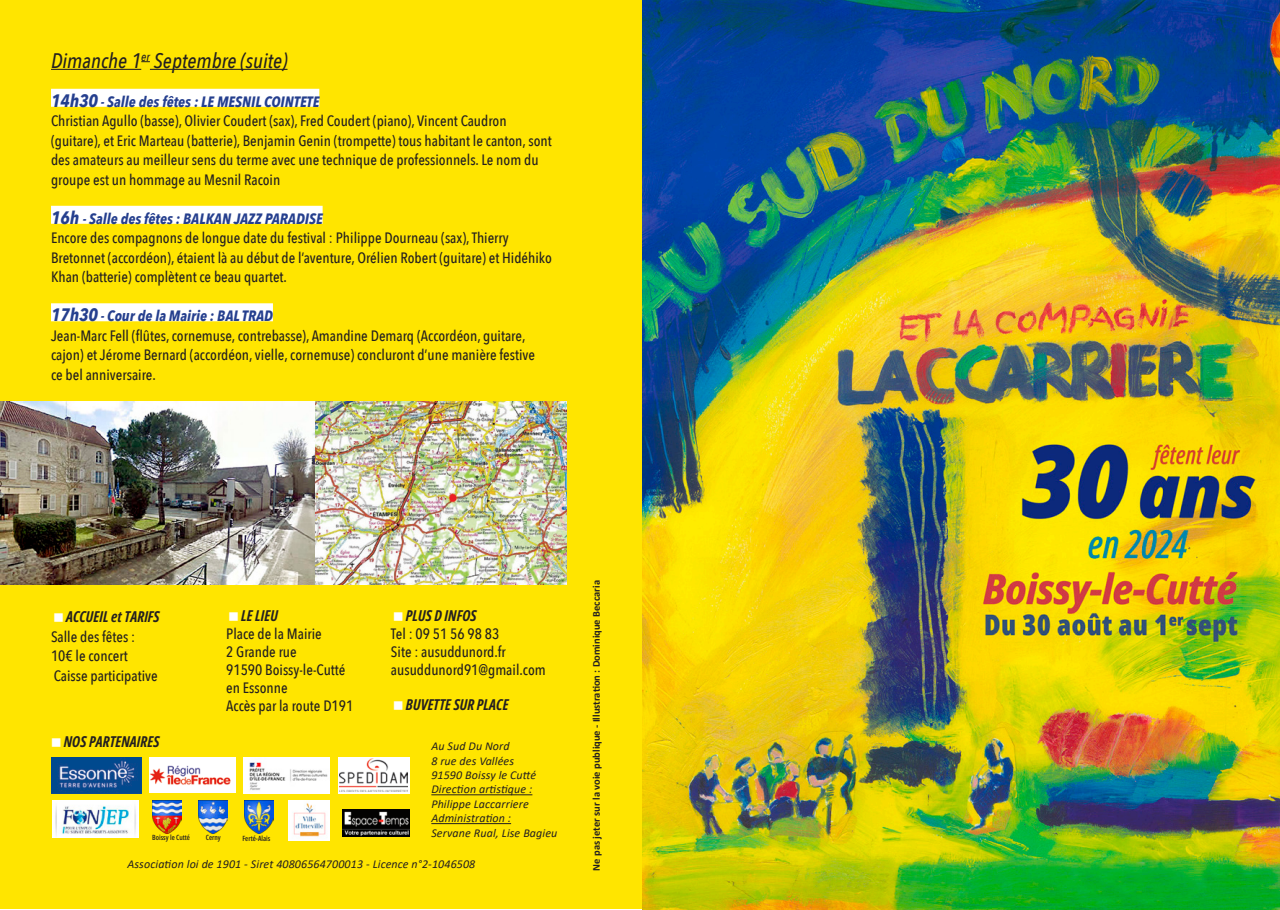
<style>
.page{position:relative;width:1280px;height:910px;background:#fff}
.page>*{position:absolute;margin:0;border:0;box-sizing:border-box;transform-origin:0 0}
.t1{font:italic 500 21px "Avenir Next Condensed";color:#231f20}
.t2{font:500 15px/19.5px "Avenir Next Condensed";color:#231f20}
.t3{font:italic 700 15px "Open Sans Condensed";color:#231f20}
.t4{font:italic 12px/14.5px "Calibri";letter-spacing:.01em;color:#231f20}
.t5{font:700 10.5px "Calibri";color:#231f20}
.t6{font:600 7.2px "Open Sans Condensed";color:#231f20}
.s1{font-weight:700;font-style:italic;font-size:18px;color:#253f8e}
.s2{font-weight:700;font-style:italic;color:#253f8e}
</style>
<div class="page">
<div style="left:0;top:0;width:642px;height:909px;background:#ffe500"></div>
<img style="left:642px;top:0;width:638px;height:910px">
<hr style="left:431px;top:794px;width:101px;height:1px;background:#231f20">
<hr style="left:431px;top:823px;width:80px;height:1px;background:#231f20">
<img style="left:51px;top:758px;width:91px;height:35px">
<img style="left:52px;top:801px;width:87px;height:37px">
<img style="left:288px;top:801px;width:42px;height:39px">
<img style="left:149px;top:758px;width:87px;height:35px">
<svg style="left:338px;top:757px;width:71px;height:36px"></svg>
<img style="left:339px;top:758px;width:68px;height:33px">
<img style="left:243px;top:758px;width:87px;height:35px">
<img style="left:343px;top:810px;width:66px;height:27px">
<img style="left:198px;top:801px;width:30px;height:32px">
<img style="left:152px;top:801px;width:30px;height:32px">
<img style="left:244px;top:801px;width:30px;height:32px">
<hr style="left:51px;top:69px;width:90px;height:1px;background:#231f20">
<hr style="left:150px;top:69px;width:137px;height:1px;background:#231f20">
<div style="left:51px;top:89px;width:268px;height:18px;background:#fff"></div>
<div style="left:51px;top:206px;width:272px;height:18px;background:#fff"></div>
<div style="left:51px;top:303px;width:222px;height:18px;background:#fff"></div>
<img style="left:0;top:402px;width:566px;height:183px">
<h1 class="t1" style="left:51px;top:48px;width:238px">Dimanche 1<sup>er</sup> Septembre (suite)</h1>
<p class="t2" style="left:51px;top:92px;width:502px"><span class="s1">14H30</span> <span class="s2">- SALLE DES FÊTES : LE MESNIL COINTETE<br></span>Christian Agullo (basse), Olivier Coudert (sax), Fred Coudert (piano), Vincent Caudron (guitare), et Eric Marteau (batterie), Benjamin Genin (trompette) tous habitant le canton, sont des amateurs au meilleur sens du terme avec une technique de professionnels. Le nom du groupe est un hommage au Mesnil Racoin</p>
<p class="t2" style="left:51px;top:209px;width:502px"><span class="s1">16H</span> <span class="s2">- SALLE DES FÊTES : BALKAN JAZZ PARADISE<br></span>Encore des compagnons de longue date du festival : Philippe Dourneau (sax), Thierry Bretonnet (accordéon), étaient là au début de l’aventure, Orélien Robert (guitare) et Hidéhiko Khan (batterie) complètent ce beau quartet.</p>
<p class="t2" style="left:51px;top:306px;width:486px"><span class="s1">17H30</span> <span class="s2">- COUR DE LA MAIRIE : BAL TRAD<br></span>Jean-Marc Fell (flûtes, cornemuse, contrebasse), Amandine Demarq (Accordéon, guitare, cajon) et Jérome Bernard (accordéon, vielle, cornemuse) concluront d’une manière festive ce bel anniversaire.</p>
<p class="t3" style="left:66px;top:606px;width:95px">ACCUEIL ET TARIFS</p>
<p class="t2" style="left:51px;top:627px;width:108px">Salle des fêtes :<br>10€ le concert<br>Caisse participative</p>
<p class="t3" style="left:64px;top:731px;width:40px">NOS PARTENAIRES</p>
<p class="t3" style="left:241px;top:605px;width:38px">LE LIEU</p>
<p class="t2" style="left:226px;top:624px;width:129px;line-height:18px">Place de la Mairie<br>2 Grande rue<br>91590 Boissy-le-Cutté en Essonne<br>Accès par la route D191</p>
<p class="t6" style="left:152px;top:833px;width:39px">Boissy le Cutté</p>
<p class="t6" style="left:206px;top:833px;width:17px">Cerny</p>
<p class="t6" style="left:242px;top:833px;width:29px">Ferté-Alais</p>
<p class="t3" style="left:406px;top:605px;width:72px">PLUS D INFOS</p>
<p class="t2" style="left:391px;top:624px;width:156px;line-height:18px">Tel : 09 51 56 98 83<br>Site : ausuddunord.fr ausuddunord91@gmail.com</p>
<p class="t3" style="left:406px;top:694px;width:29px">BUVETTE</p>
<p class="t3" style="left:454px;top:694px;width:38px">SUR PLACE</p>
<p class="t4" style="left:431px;top:738px;width:128px">Au Sud Du Nord<br>8 rue des Vallées<br>91590 Boissy le Cutté<br>Direction artistique :<br>Philippe Laccarriere<br>Administration :<br>Servane Rual, Lise Bagieu</p>
<p class="t4" style="left:127px;top:857px;width:349px">Association loi de 1901 - Siret 40806564700013 - Licence n°2-1046508</p>
<p class="t5" style="left:589px;top:870px;width:292px;rotate:-90deg">Ne pas jeter sur la voie publique - Illustration : Dominique Beccaria</p>
</div>
